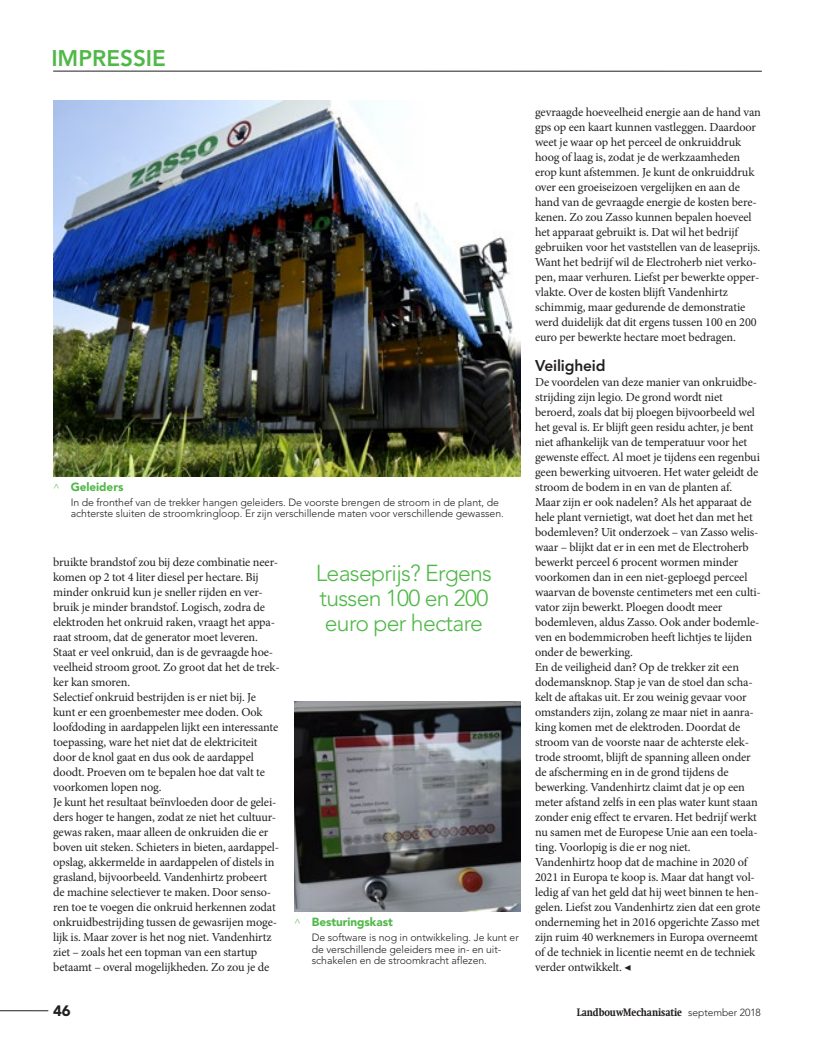
<style>
.page{position:relative;width:815px;height:1046px;background:#fff}
.page>*{position:absolute;margin:0;border:0;box-sizing:border-box;transform-origin:0 0}
.t1{font:300 23px/25px "Avenir LT Std";letter-spacing:-.03em;color:#50b848}
.t2{font:800 22.5px "Avenir LT Std";color:#50b848}
.t3{font:800 15.5px "Avenir LT Std";letter-spacing:-.01em;color:#231f20}
.t4{font:900 15px "Avenir LT Std";color:#231f20}
.t5{font:12.25px/15px "Minion Pro";letter-spacing:-.01em;color:#231f20}
.t6{font:900 11.75px "Avenir LT Std";letter-spacing:-.005em;color:#50b848}
.t7{font:300 10.5px/11.2px "Avenir LT Std";letter-spacing:-.005em;color:#231f20}
.t8{font:800 10.5px "Swift";letter-spacing:-.005em;color:#231f20;scale:.83 1}
.s1{font-weight:300;font-size:10px}
.s2{font-family:"Avenir LT Std";font-weight:300;font-size:10.25px}
</style>
<div class="page">
<hr style="left:53px;top:71px;width:709px;height:1px;background:#231f20">
<hr style="left:0;top:1010px;width:48px;height:1px;background:#231f20">
<img style="left:294px;top:701px;width:227px;height:210px">
<img style="left:53px;top:101px;width:468px;height:375px">
<h2 class="t2" style="left:51px;top:44px;width:116px">IMPRESSIE</h2>
<p class="t6" style="left:53px;top:480px;width:72px"><span class="s1">^</span> Geleiders</p>
<p class="t7" style="left:71px;top:497px;width:434px">In de fronthef van de trekker hangen geleiders. De voorste brengen de stroom in de plant, de achterste sluiten de stroomkringloop. Er zijn verschillende maten voor verschillende gewassen.</p>
<p class="t5" style="left:53px;top:554px;width:228px">bruikte brandstof zou bij deze combinatie neer&shy;komen op 2 tot 4 liter diesel per hectare. Bij minder onkruid kun je sneller rijden en ver&shy;bruik je minder brandstof. Logisch, zodra de elektroden het onkruid raken, vraagt het appa&shy;raat stroom, dat de generator moet leveren.<br>Staat er veel onkruid, dan is de gevraagde hoe&shy;veelheid stroom groot. Zo groot dat het de trek&shy;ker kan smoren.<br>Selectief onkruid bestrijden is er niet bij. Je kunt er een groenbemester mee doden. Ook loofdoding in aardappelen lijkt een interessante toepassing, ware het niet dat de elektriciteit door de knol gaat en dus ook de aardappel doodt. Proeven om te bepalen hoe dat valt te voorkomen lopen nog.<br>Je kunt het resultaat beïnvloeden door de gelei&shy;ders hoger te hangen, zodat ze niet het cultuur&shy;gewas raken, maar alleen de onkruiden die er boven uit steken. Schieters in bieten, aardappel&shy;opslag, akkermelde in aardappelen of distels in grasland, bijvoorbeeld. Vandenhirtz probeert de machine selectiever te maken. Door senso&shy;ren toe te voegen die onkruid herkennen zodat onkruidbestrijding tussen de gewasrijen moge&shy;lijk is. Maar zover is het nog niet. Vandenhirtz ziet – zoals het een topman van een startup betaamt – overal mogelijkheden. Zo zou je de</p>
<h1 class="t1" style="left:316px;top:560px;width:178px">Leaseprijs? Ergens tussen 100 en 200 euro per hectare</h1>
<p class="t6" style="left:294px;top:915px;width:100px"><span class="s1">^</span> Besturingskast</p>
<p class="t7" style="left:312px;top:932px;width:209px">De software is nog in ontwikkeling. Je kunt er de verschillende geleiders mee in- en uit&shy;schakelen en de stroomkracht aflezen.</p>
<p class="t5" style="left:535px;top:104px;width:227px">gevraagde hoeveelheid energie aan de hand van gps op een kaart kunnen vastleggen. Daardoor weet je waar op het perceel de onkruiddruk hoog of laag is, zodat je de werkzaamheden erop kunt afstemmen. Je kunt de onkruiddruk over een groeiseizoen vergelijken en aan de hand van de gevraagde energie de kosten bere&shy;kenen. Zo zou Zasso kunnen bepalen hoeveel het apparaat gebruikt is. Dat wil het bedrijf gebruiken voor het vaststellen van de leaseprijs.<br>Want het bedrijf wil de Electroherb niet verko&shy;pen, maar verhuren. Liefst per bewerkte opper&shy;vlakte. Over de kosten blijft Vandenhirtz schimmig, maar gedurende de demonstratie werd duidelijk dat dit ergens tussen 100 en 200 euro per bewerkte hectare moet bedragen.</p>
<p class="t3" style="left:535px;top:356px;width:72px">Veiligheid</p>
<p class="t5" style="left:535px;top:374px;width:227px">De voordelen van deze manier van onkruidbe&shy;strijding zijn legio. De grond wordt niet beroerd, zoals dat bij ploegen bijvoorbeeld wel het geval is. Er blijft geen residu achter, je bent niet afhankelijk van de temperatuur voor het gewenste effect. Al moet je tijdens een regenbui geen bewerking uitvoeren. Het water geleidt de stroom de bodem in en van de planten af.<br>Maar zijn er ook nadelen? Als het apparaat de hele plant vernietigt, wat doet het dan met het bodemleven? Uit onderzoek – van Zasso welis&shy;waar – blijkt dat er in een met de Electroherb bewerkt perceel 6 procent wormen minder voorkomen dan in een niet-geploegd perceel waarvan de bovenste centimeters met een culti&shy;vator zijn bewerkt. Ploegen doodt meer bodemleven, aldus Zasso. Ook ander bodemle&shy;ven en bodemmicroben heeft lichtjes te lijden onder de bewerking.<br>En de veiligheid dan? Op de trekker zit een dodemansknop. Stap je van de stoel dan scha&shy;kelt de aftakas uit. Er zou weinig gevaar voor omstanders zijn, zolang ze maar niet in aanra&shy;king komen met de elektroden. Doordat de stroom van de voorste naar de achterste elek&shy;trode stroomt, blijft de spanning alleen onder de afscherming en in de grond tijdens de bewerking. Vandenhirtz claimt dat je op een meter afstand zelfs in een plas water kunt staan zonder enig effect te ervaren. Het bedrijf werkt nu samen met de Europese Unie aan een toela&shy;ting. Voorlopig is die er nog niet.<br>Vandenhirtz hoop dat de machine in 2020 of 2021 in Europa te koop is. Maar dat hangt vol&shy;ledig af van het geld dat hij weet binnen te hen&shy;gelen. Liefst zou Vandenhirtz zien dat een grote onderneming het in 2016 opgerichte Zasso met zijn ruim 40 werknemers in Europa overneemt of de techniek in licentie neemt en de techniek verder ontwikkelt. ◀</p>
<p class="t4" style="left:53px;top:1001px;width:19px">46</p>
<p class="t8" style="left:577px;top:1006px;width:223px">LandbouwMechanisatie <span class="s2">september 2018</span></p>
</div>
